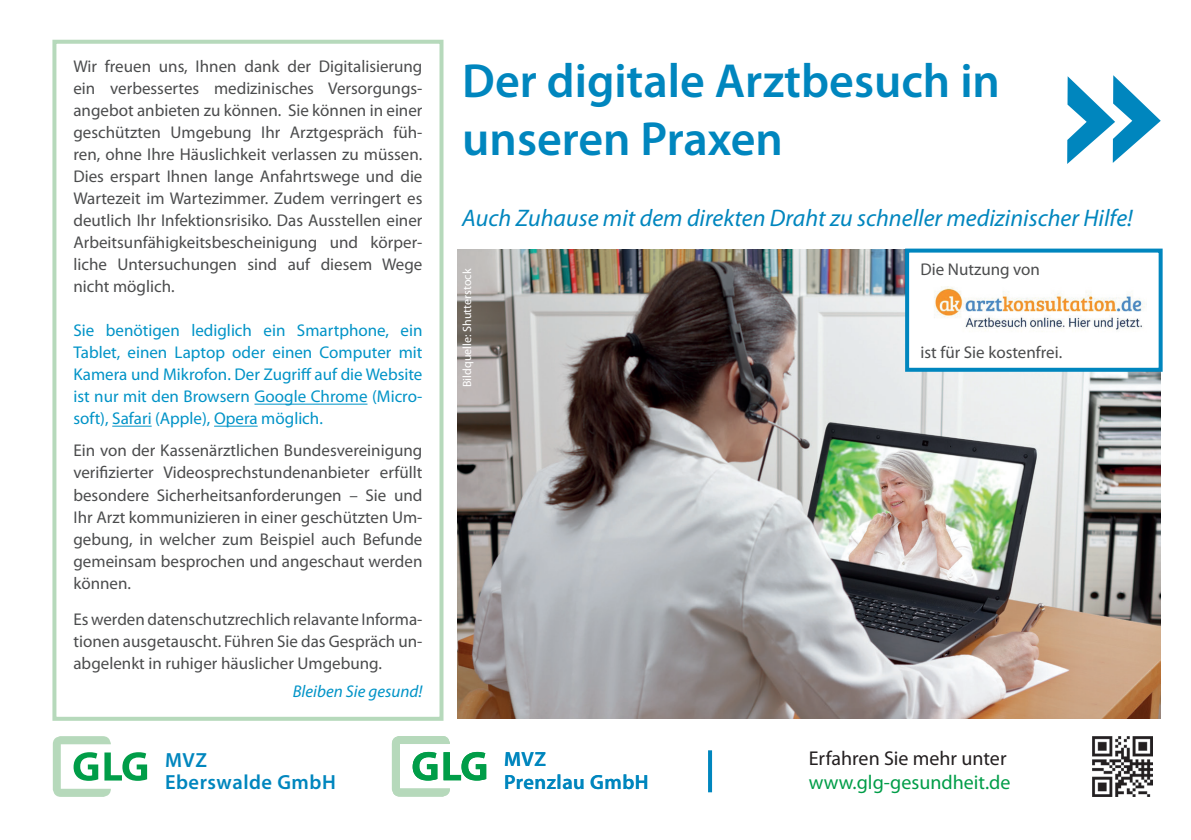
<style>
.page{position:relative;width:1191px;height:840px;background:#fff}
.page>*{position:absolute;margin:0;border:0;box-sizing:border-box;transform-origin:0 0}
.t1{font:600 48px/57.6px "Myriad Pro";color:#0086be}
.t2{font:italic 24px "Myriad Pro";color:#0086be}
.t3{font:600 20.4px/22px "Myriad Pro";letter-spacing:.025em;color:#0086be}
.t4{font:20px "Myriad Pro";color:#009d48}
.t5{font:20px "Myriad Pro";color:#231f20}
.t6{font:17px/22px "Myriad Pro";color:#4b4c4d;text-align:justify}
.t7{font:17px/22px "Myriad Pro";color:#0093c7;text-align:justify}
.t8{font:italic 17px "Myriad Pro";color:#0093c7}
.t9{font:12px "Myriad Pro";color:#fff}
</style>
<div class="page">
<img style="left:458px;top:249px;width:703px;height:469px">
<svg style="left:53px;top:736px;width:94px;height:60px"></svg>
<svg style="left:1067px;top:75px;width:93px;height:89px"></svg>
<hr style="left:254px;top:403px;width:113px;height:1px;background:#0093c7">
<hr style="left:112px;top:425px;width:40px;height:1px;background:#0093c7">
<hr style="left:214px;top:425px;width:44px;height:1px;background:#0093c7">
<div style="left:52px;top:40px;width:391px;height:680px;border:4px solid #b6d9bb"></div>
<div style="left:907px;top:250px;width:253px;height:119px;background:#fff"></div>
<div style="left:905px;top:248px;width:257px;height:123px;border:4px solid #0086be"></div>
<img style="left:934px;top:286px;width:211px;height:45px">
<svg style="left:392px;top:736px;width:94px;height:60px"></svg>
<svg style="left:708px;top:750px;width:4px;height:41px"></svg>
<img style="left:1092px;top:736px;width:60px;height:60px">
<p class="t6" style="left:73px;top:55px;width:350px">Wir freuen uns, Ihnen dank der Digitalisierung ein verbessertes medizinisches Versorgungs&shy;angebot anbieten zu können. Sie können in einer geschützten Umgebung Ihr Arztgespräch füh&shy;ren, ohne Ihre Häuslichkeit verlassen zu müssen.<br>Dies erspart Ihnen lange Anfahrtswege und die Wartezeit im Wartezimmer. Zudem verringert es deutlich Ihr Infektionsrisiko. Das Ausstellen einer Arbeitsunfähigkeitsbescheinigung und körper&shy;liche Untersuchungen sind auf diesem Wege nicht möglich.</p>
<p class="t7" style="left:73px;top:319px;width:350px">Sie benötigen lediglich ein Smartphone, ein Tablet, einen Laptop oder einen Computer mit Kamera und Mikrofon. Der Zugriff auf die Website ist nur mit den Browsern Google Chrome (Micro&shy;soft), Safari (Apple), Opera möglich.</p>
<p class="t6" style="left:73px;top:439px;width:350px">Ein von der Kassenärztlichen Bundesvereinigung verifizierter Videosprechstundenanbieter erfüllt besondere Sicherheitsanforderungen – Sie und Ihr Arzt kommunizieren in einer geschützten Um&shy;gebung, in welcher zum Beispiel auch Befunde gemeinsam besprochen und angeschaut werden können.</p>
<p class="t6" style="left:73px;top:607px;width:350px">Es werden datenschutzrechlich relavante Informa&shy;tionen ausgetauscht. Führen Sie das Gespräch un&shy;abgelenkt in ruhiger häuslicher Umgebung.</p>
<p class="t8" style="left:293px;top:680px;width:131px">Bleiben Sie gesund!</p>
<p class="t3" style="left:165px;top:748px;width:172px">MVZ<br>Eberswalde GmbH</p>
<h1 class="t1" style="left:462px;top:51px;width:539px">Der digitale Arztbesuch in unseren Praxen</h1>
<h2 class="t2" style="left:462px;top:203px;width:672px">Auch Zuhause mit dem direkten Draht zu schneller medizinischer Hilfe!</h2>
<p class="t9" style="left:460px;top:387px;width:120px;rotate:-90deg">Bildquelle: Shutterstock</p>
<p class="t6" style="left:920px;top:257px;width:121px">Die Nutzung von</p>
<p class="t6" style="left:920px;top:341px;width:143px">ist für Sie kostenfrei.</p>
<p class="t3" style="left:504px;top:747px;width:146px">MVZ<br>Prenzlau GmbH</p>
<p class="t5" style="left:808px;top:745px;width:199px">Erfahren Sie mehr unter</p>
<p class="t4" style="left:808px;top:769px;width:203px">www.glg-gesundheit.de</p>
</div>
